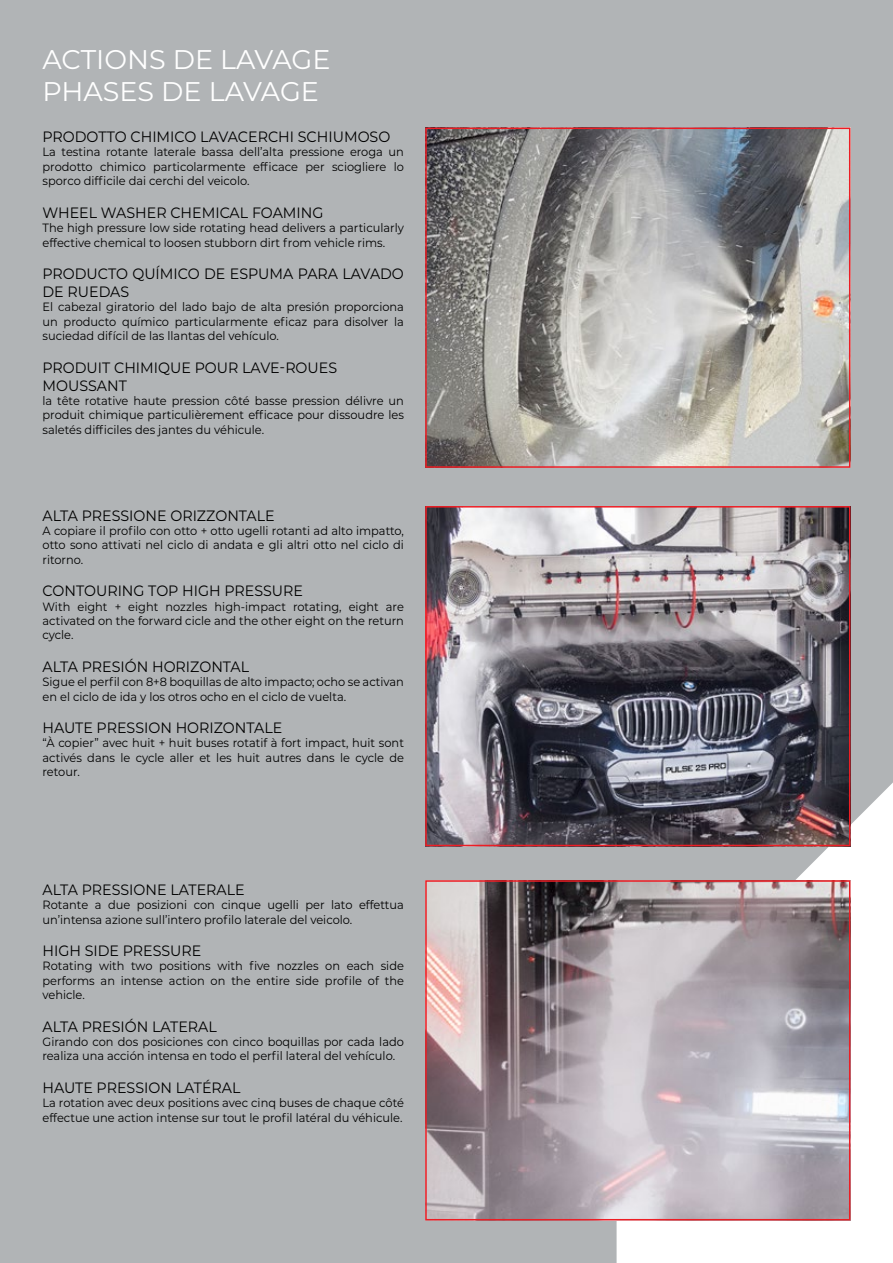
<style>
.page{position:relative;width:893px;height:1263px;background:#b1b4b6}
.page>*{position:absolute;margin:0;border:0;box-sizing:border-box;transform-origin:0 0}
.t1{font:27px/32.4px "Montserrat";color:#fff}
.t2{font:15px "Montserrat";color:#000;scale:.95 1}
.t3{font:12px/14.4px "Montserrat";color:#000;text-align:justify;scale:.95 1}
</style>
<div class="page">
<svg style="left:617px;top:782px;width:276px;height:481px;fill:#fff"></svg>
<img style="left:428px;top:509px;width:419px;height:334px">
<div style="left:425px;top:506px;width:425px;height:340px;border:2px solid #ed1d24"></div>
<img style="left:428px;top:883px;width:419px;height:334px">
<div style="left:425px;top:880px;width:425px;height:340px;border:2px solid #ed1d24"></div>
<img style="left:428px;top:131px;width:419px;height:334px">
<div style="left:425px;top:128px;width:425px;height:340px;border:2px solid #ed1d24"></div>
<h1 class="t1" style="left:43px;top:42px;width:19px">actions</h1>
<h1 class="t1" style="left:43px;top:42px;width:278px;text-indent:130px">de lavage<br>PHASES DE LAVAGE</h1>
<p class="t2" style="left:43px;top:126px;width:23px">Prodotto</p>
<p class="t2" style="left:130px;top:126px;width:11px">chimico</p>
<p class="t2" style="left:200px;top:126px;width:11px">lavacerchi</p>
<p class="t2" style="left:298px;top:126px;width:12px">schiumoso</p>
<p class="t3" style="left:43px;top:145px;width:382px">La testina rotante laterale bassa dell’alta pressione eroga un prodotto chimico particolarmente efficace per sciogliere lo sporco difficile dai cerchi del veicolo.</p>
<p class="t2" style="left:43px;top:202px;width:28px">Wheel</p>
<p class="t2" style="left:101px;top:202px;width:13px">washer</p>
<p class="t2" style="left:170px;top:202px;width:12px">chemical</p>
<p class="t2" style="left:252px;top:202px;width:12px">foaming</p>
<p class="t3" style="left:43px;top:220px;width:382px">The high pressure low side rotating head delivers a particularly effective chemical to loosen stubborn dirt from vehicle rims.</p>
<p class="t2" style="left:43px;top:263px;width:23px">Producto</p>
<p class="t2" style="left:132px;top:263px;width:23px">químico</p>
<p class="t2" style="left:204px;top:263px;width:39px">de espuma</p>
<p class="t2" style="left:298px;top:263px;width:12px">para</p>
<p class="t2" style="left:342px;top:263px;width:12px">lavado</p>
<p class="t2" style="left:43px;top:281px;width:38px">de ruedas</p>
<p class="t3" style="left:43px;top:299px;width:382px">El cabezal giratorio del lado bajo de alta presión proporciona un producto químico particularmente eficaz para disolver la suciedad difícil de las llantas del vehículo.</p>
<p class="t2" style="left:43px;top:357px;width:22px">Produit</p>
<p class="t2" style="left:114px;top:357px;width:10px">chimi</p>
<p class="t2" style="left:158px;top:357px;width:51px">que pour</p>
<p class="t2" style="left:242px;top:357px;width:11px">lave</p>
<p class="t2" style="left:280px;top:357px;width:18px">-roues</p>
<p class="t2" style="left:43px;top:375px;width:12px">moussant</p>
<p class="t3" style="left:43px;top:393px;width:382px">la tête rotative haute pression côté basse pression délivre un produit chimique particulièrement efficace pour dissoudre les saletés difficiles des jantes du véhicule.</p>
<p class="t2" style="left:43px;top:505px;width:246px">ALTA PRESSIONE ORIZZONTALE</p>
<p class="t3" style="left:43px;top:523px;width:382px">A copiare il profilo con otto + otto ugelli rotanti ad alto impatto, otto sono attivati nel ciclo di andata e gli altri otto nel ciclo di ritorno.</p>
<p class="t2" style="left:43px;top:580px;width:276px">CONTOURING TOP HIGH PRESSURE</p>
<p class="t3" style="left:43px;top:599px;width:382px">With eight + eight nozzles high-impact rotating, eight are activated on the forward cicle and the other eight on the return cycle.</p>
<p class="t2" style="left:43px;top:656px;width:219px">ALTA PRESIÓN HORIZONTAL</p>
<p class="t3" style="left:43px;top:674px;width:382px">Sigue el perfil con 8+8 boquillas de alto impacto; ocho se activan en el ciclo de ida y los otros ocho en el ciclo de vuelta.</p>
<p class="t2" style="left:43px;top:717px;width:12px">haute</p>
<p class="t2" style="left:97px;top:717px;width:11px">pression</p>
<p class="t2" style="left:176px;top:717px;width:11px">horizontale</p>
<p class="t3" style="left:43px;top:735px;width:382px">“à copier” avec huit + huit buses rotatif à fort impact, huit sont activés dans le cycle aller et les huit autres dans le cycle de retour.</p>
<p class="t2" style="left:43px;top:879px;width:21px">Alta</p>
<p class="t2" style="left:82px;top:879px;width:11px">pressione</p>
<p class="t2" style="left:170px;top:879px;width:80px">LATERALE</p>
<p class="t3" style="left:43px;top:897px;width:382px">Rotante a due posizioni con cinque ugelli per lato effettua un’intensa azione sull’intero profilo laterale del veicolo.</p>
<p class="t2" style="left:43px;top:940px;width:169px">HIGH SIDE PRESSURE</p>
<p class="t3" style="left:43px;top:958px;width:382px">Rotating with two positions with five nozzles on each side performs an intense action on the entire side profile of the vehicle.</p>
<p class="t2" style="left:43px;top:1016px;width:185px">ALTA PRESIÓN LATERAL</p>
<p class="t3" style="left:43px;top:1034px;width:382px">Girando con dos posiciones con cinco boquillas por cada lado realiza una acción intensa en todo el perfil lateral del vehículo.</p>
<p class="t2" style="left:43px;top:1077px;width:210px">HAUTE PRESSION LATÉ RAL</p>
<p class="t3" style="left:43px;top:1095px;width:382px">La rotation avec deux positions avec cinq buses de chaque côté effectue une action intense sur tout le profil latéral du véhicule.</p>
</div>
